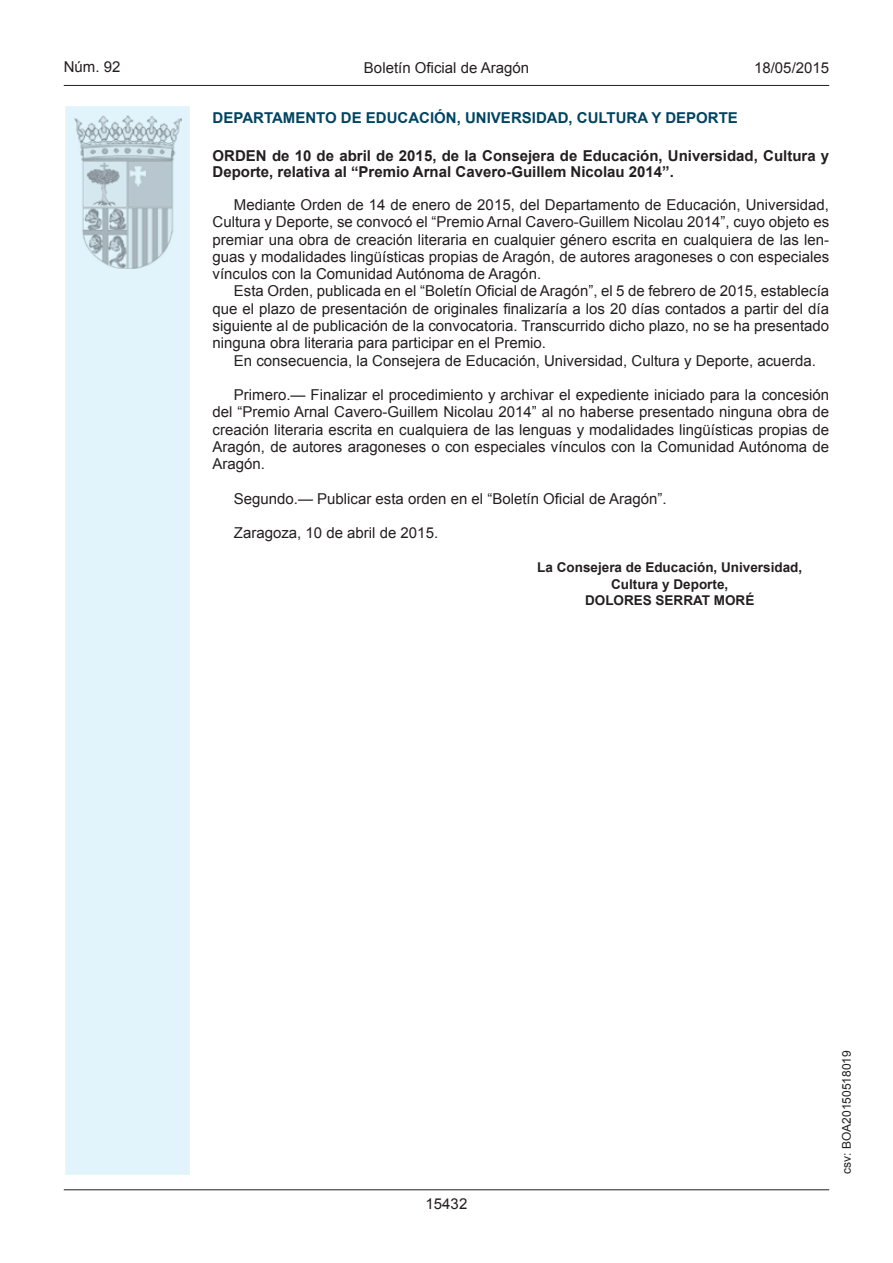
<style>
.page{position:relative;width:893px;height:1263px;background:#fff}
.page>*{position:absolute;margin:0;border:0;box-sizing:border-box;transform-origin:0 0}
.t1{font:15px/17.2px "Arial";color:#231f20;text-align:justify}
.t2{font:700 15px/16.5px "Arial";color:#231f20}
.t3{font:700 15px "Arial";color:#004462}
.t4{font:700 13.5px/16.5px "Arial";color:#231f20;text-align:center}
.t5{font:12px "Arial";color:#231f20}
</style>
<div class="page">
<hr style="left:64px;top:85px;width:765px;height:1px;background:#231f20">
<div style="left:64px;top:105px;width:127px;height:1071px;background:#e1f4fc;border:2px solid #fff"></div>
<img style="left:75px;top:115px;width:106px;height:153px">
<hr style="left:64px;top:1189px;width:765px;height:1px;background:#231f20">
<p class="t1" style="left:64px;top:59px;width:58px">Núm. 92</p>
<p class="t1" style="left:364px;top:59px;width:167px">Boletín Oficial de Aragón</p>
<p class="t1" style="left:754px;top:59px;width:77px">18/05/2015</p>
<p class="t3" style="left:213px;top:108px;width:527px">DEPARTAMENTO DE EDUCACIÓN, UNIVERSIDAD, CULTURA Y DEPORTE</p>
<p class="t2" style="left:213px;top:148px;width:618px">ORDEN de 10 de abril de 2015, de la Consejera de Educación, Universidad, Cultura y<br>Deporte, relativa al “Premio Arnal Cavero-Guillem Nicolau 2014”.</p>
<p class="t1" style="left:213px;top:196px;width:618px;text-indent:21px">Mediante Orden de 14 de enero de 2015, del Departamento de Educación, Universidad, Cultura y Deporte, se convocó el “Premio Arnal Cavero-Guillem Nicolau 2014”, cuyo objeto es premiar una obra de creación literaria en cualquier género escrita en cualquiera de las len&shy;guas y modalidades lingüísticas propias de Aragón, de autores aragoneses o con especiales vínculos con la Comunidad Autónoma de Aragón.</p>
<p class="t1" style="left:213px;top:283px;width:618px;text-indent:21px">Esta Orden, publicada en el “Boletín Oficial de Aragón”, el 5 de febrero de 2015, establecía que el plazo de presentación de originales finalizaría a los 20 días contados a partir del día siguiente al de publicación de la convocatoria. Transcurrido dicho plazo, no se ha presentado ninguna obra literaria para participar en el Premio.</p>
<p class="t1" style="left:234px;top:352px;width:583px">En consecuencia, la Consejera de Educación, Universidad, Cultura y Deporte, acuerda.</p>
<p class="t1" style="left:213px;top:386px;width:618px;text-indent:21px">Primero.— Finalizar el procedimiento y archivar el expediente iniciado para la concesión del “Premio Arnal Cavero-Guillem Nicolau 2014” al no haberse presentado ninguna obra de creación literaria escrita en cualquiera de las lenguas y modalidades lingüísticas propias de Aragón, de autores aragoneses o con especiales vínculos con la Comunidad Autónoma de Aragón.</p>
<p class="t1" style="left:234px;top:490px;width:434px">Segundo.— Publicar esta orden en el “Boletín Oficial de Aragón”.</p>
<p class="t1" style="left:234px;top:525px;width:206px">Zaragoza, 10 de abril de 2015.</p>
<p class="t4" style="left:537px;top:559px;width:266px">La Consejera de Educación, Universidad,<br>Cultura y Deporte,<br>DOLORES SERRAT MORÉ</p>
<p class="t1" style="left:426px;top:1195px;width:43px">15432</p>
<p class="t5" style="left:839px;top:1174px;width:125px;rotate:-90deg">csv: BOA20150518019</p>
</div>
